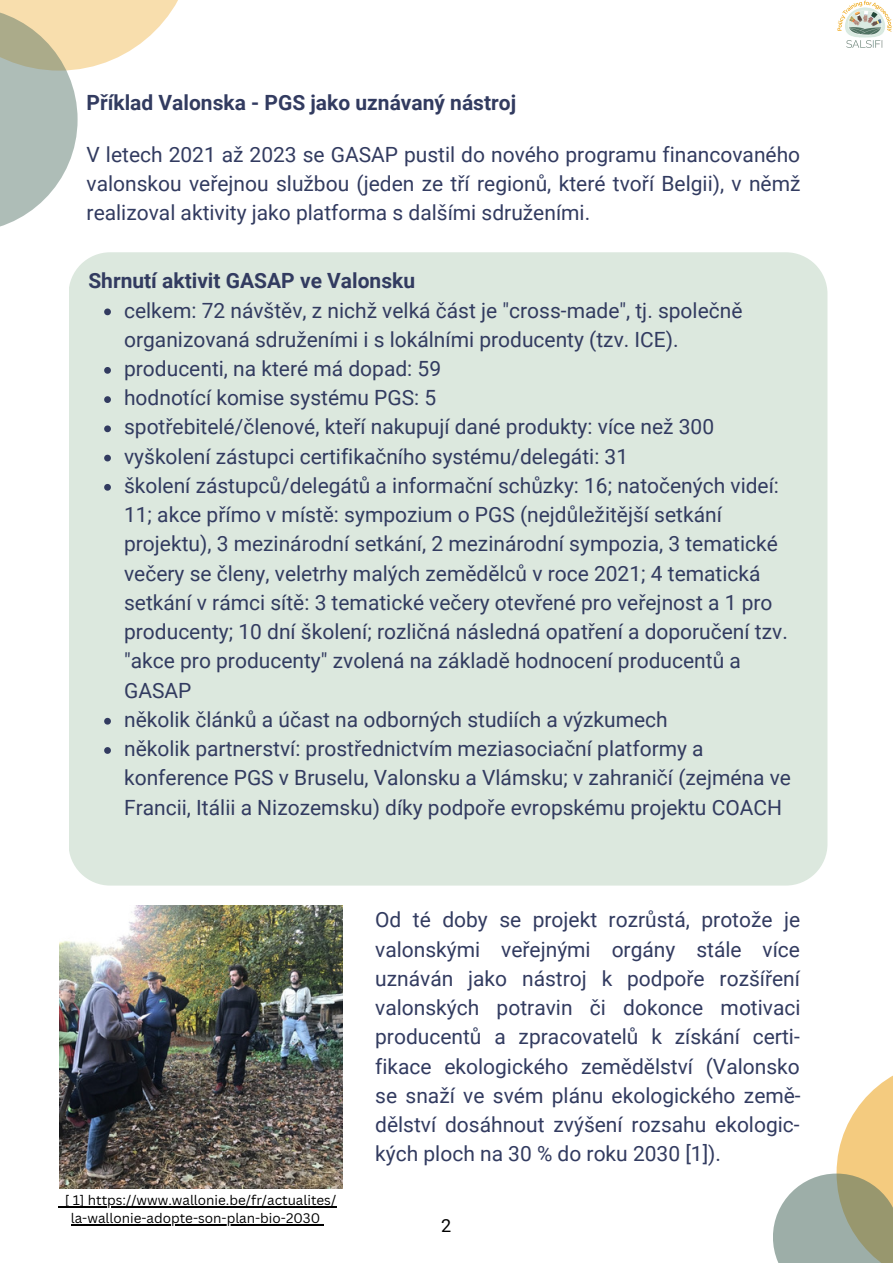
<style>
.page{position:relative;width:893px;height:1264px;background:#fff}
.page>*{position:absolute;margin:0;border:0;box-sizing:border-box;transform-origin:0 0}
.t1{font:21px/29.2px "Roboto";color:#323b60}
.t2{font:700 21px "Roboto";color:#323b60}
.t3{font:18px "Roboto";color:#000}
.t4{font:13.5px "Canva Sans";color:#000}
</style>
<div class="page">
<svg style="left:0;top:0;width:178px;height:70px;fill:#f8dead"></svg>
<svg style="left:0;top:7px;width:78px;height:220px;background:#c3c8b9"></svg>
<img style="left:837px;top:0;width:55px;height:48px">
<svg style="left:836px;top:1076px;width:56px;height:97px;fill:#f4cb7f"></svg>
<svg style="left:773px;top:1173px;width:119px;height:89px;background:#a8af9c"></svg>
<div style="left:69px;top:252px;width:758px;height:633px;background:#dce8de"></div>
<svg style="left:104px;top:308px;width:7px;height:7px"></svg>
<svg style="left:104px;top:367px;width:7px;height:7px"></svg>
<svg style="left:104px;top:396px;width:7px;height:7px"></svg>
<svg style="left:104px;top:425px;width:7px;height:7px"></svg>
<svg style="left:104px;top:454px;width:7px;height:7px"></svg>
<svg style="left:104px;top:484px;width:7px;height:6px"></svg>
<svg style="left:104px;top:718px;width:7px;height:6px"></svg>
<svg style="left:104px;top:747px;width:7px;height:6px"></svg>
<img style="left:59px;top:905px;width:283px;height:282px">
<hr style="left:65px;top:1206px;width:271px;height:1px;background:#000">
<hr style="left:71px;top:1224px;width:249px;height:1px;background:#000">
<p class="t2" style="left:87px;top:90px;width:431px">Příklad Valonska - PGS jako uznávaný nástroj</p>
<p class="t1" style="left:87px;top:140px;width:715px;text-align:justify">V letech 2021 až 2023 se GASAP pustil do nového programu financovaného valonskou veřejnou službou (jeden ze tří regionů, které tvoří Belgii), v němž realizoval aktivity jako platforma s dalšími sdruženími.</p>
<p class="t2" style="left:88px;top:269px;width:328px">Shrnutí aktivit GASAP ve Valonsku</p>
<p class="t1" style="left:124px;top:296px;width:620px">celkem: 72 návštěv, z nichž velká část je "cross-made", tj. společně organizovaná sdruženími i s lokálními producenty (tzv. ICE).</p>
<p class="t1" style="left:124px;top:354px;width:318px">producenti, na které má dopad: 59</p>
<p class="t1" style="left:124px;top:383px;width:314px">hodnotící komise systému PGS: 5</p>
<p class="t1" style="left:124px;top:412px;width:591px">spotřebitelé/členové, kteří nakupují dané produkty: více než 300</p>
<p class="t1" style="left:124px;top:442px;width:505px">vyškolení zástupci certifikačního systému/delegáti: 31</p>
<p class="t1" style="left:124px;top:471px;width:665px">školení zástupců/delegátů a informační schůzky: 16; natočených videí:<br>11; akce přímo v místě: sympozium o PGS (nejdůležitější setkání projektu), 3 mezinárodní setkání, 2 mezinárodní sympozia, 3 tematické večery se členy, veletrhy malých zemědělců v roce 2021; 4 tematická setkání v rámci sítě: 3 tematické večery otevřené pro veřejnost a 1 pro producenty; 10 dní školení; rozličná následná opatření a doporučení tzv. "akce pro producenty" zvolená na základě hodnocení producentů a GASAP</p>
<p class="t1" style="left:124px;top:705px;width:545px">několik článků a účast na odborných studiích a výzkumech</p>
<p class="t1" style="left:124px;top:734px;width:668px">několik partnerství: prostřednictvím meziasociační platformy a konference PGS v Bruselu, Valonsku a Vlámsku; v zahraničí (zejména ve<br>Francii, Itálii a Nizozemsku) díky podpoře evropskému projektu COACH</p>
<p class="t1" style="left:375px;top:905px;width:427px;text-align:justify">Od té doby se projekt rozrůstá, protože je valonskými veřejnými orgány stále více uznáván jako nástroj k podpoře rozšíření valonských potravin či dokonce motivaci producentů a zpracovatelů k získání certi&shy;fikace ekologického zemědělství (Valonsko se snaží ve svém plánu ekologického země&shy;dělství dosáhnout zvýšení rozsahu ekologic&shy;kých ploch na 30 % do roku 2030 [1]).</p>
<p class="t4" style="left:65px;top:1190px;width:273px">[ 1] https://www.wallonie.be/fr/actualites/</p>
<p class="t4" style="left:71px;top:1208px;width:251px">la-wallonie-adopte-son-plan-bio-2030</p>
<p class="t3" style="left:441px;top:1215px;width:12px">2</p>
</div>
